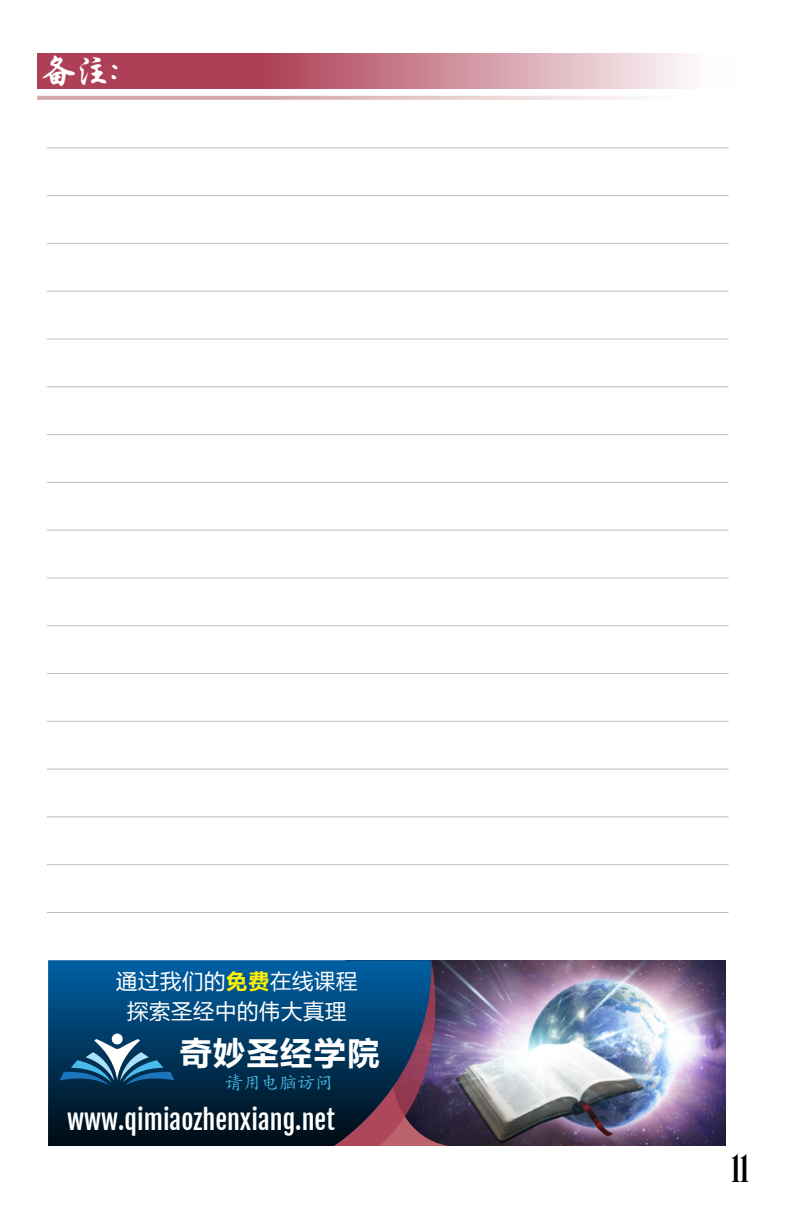
<style>
.page{position:relative;width:792px;height:1224px;background:#fff}
.page>*{position:absolute;margin:0;border:0;box-sizing:border-box;transform-origin:0 0}
.t1{font:40px "Desire Pro";color:#000}
.t2{font:34px "Aa SNXK";color:#fff}
.t3{font:33.8px "FZLTCHK GBK1 0";color:#fff}
.t4{font:26px "Fjalla One";color:#fff}
.t5{font:22px/30px "FZLTHK GBK1 0";color:#fff;text-align:center}
.t6{font:18px "FZKTK GBK1 0";color:#4bbbeb}
.s1{font-family:"FZLTCHK GBK1 0";color:#fff200}
</style>
<div class="page">
<img style="left:453px;top:960px;width:273px;height:186px">
<svg style="left:434px;top:960px;width:19px;height:186px;background:#483d60"></svg>
<hr style="left:47px;top:195px;width:682px;height:1px;background:#bcbec0">
<hr style="left:47px;top:243px;width:682px;height:1px;background:#bcbec0">
<hr style="left:47px;top:291px;width:682px;height:1px;background:#bcbec0">
<hr style="left:47px;top:339px;width:682px;height:1px;background:#bcbec0">
<hr style="left:47px;top:386px;width:682px;height:1px;background:#bcbec0">
<hr style="left:47px;top:434px;width:682px;height:1px;background:#bcbec0">
<hr style="left:47px;top:482px;width:682px;height:1px;background:#bcbec0">
<hr style="left:47px;top:530px;width:682px;height:1px;background:#bcbec0">
<hr style="left:47px;top:577px;width:682px;height:1px;background:#bcbec0">
<hr style="left:47px;top:625px;width:682px;height:1px;background:#bcbec0">
<hr style="left:47px;top:673px;width:682px;height:1px;background:#bcbec0">
<hr style="left:47px;top:721px;width:682px;height:1px;background:#bcbec0">
<hr style="left:47px;top:769px;width:682px;height:1px;background:#bcbec0">
<hr style="left:47px;top:816px;width:682px;height:1px;background:#bcbec0">
<hr style="left:47px;top:864px;width:682px;height:1px;background:#bcbec0">
<hr style="left:47px;top:912px;width:682px;height:1px;background:#bcbec0">
<hr style="left:47px;top:147px;width:682px;height:1px;background:#bcbec0">
<svg style="left:48px;top:960px;width:386px;height:186px;background:#0c385e"></svg>
<svg style="left:37px;top:53px;width:651px;height:36px;background:#c67a89"></svg>
<svg style="left:37px;top:96px;width:598px;height:4px;background:#e2c1c2"></svg>
<div style="left:112px;top:1034px;width:11px;height:10px;background:#fff;border-radius:50%"></div>
<svg style="left:60px;top:1039px;width:115px;height:47px;background:#2c6184"></svg>
<h2 class="t2" style="left:42px;top:53px;width:79px">备注:</h2>
<p class="t5" style="left:116px;top:967px;width:244px">通过我们的<span class="s1">免费</span>在线课程探索圣经中的伟大真理</p>
<p class="t3" style="left:179px;top:1034px;width:203px">奇妙圣经学院</p>
<p class="t6" style="left:225px;top:1074px;width:109px">请用电脑访问</p>
<p class="t4" style="left:67px;top:1104px;width:269px">www.qimiaozhenxiang.net</p>
<h1 class="t1" style="left:731px;top:1145px;width:19px">11</h1>
</div>
